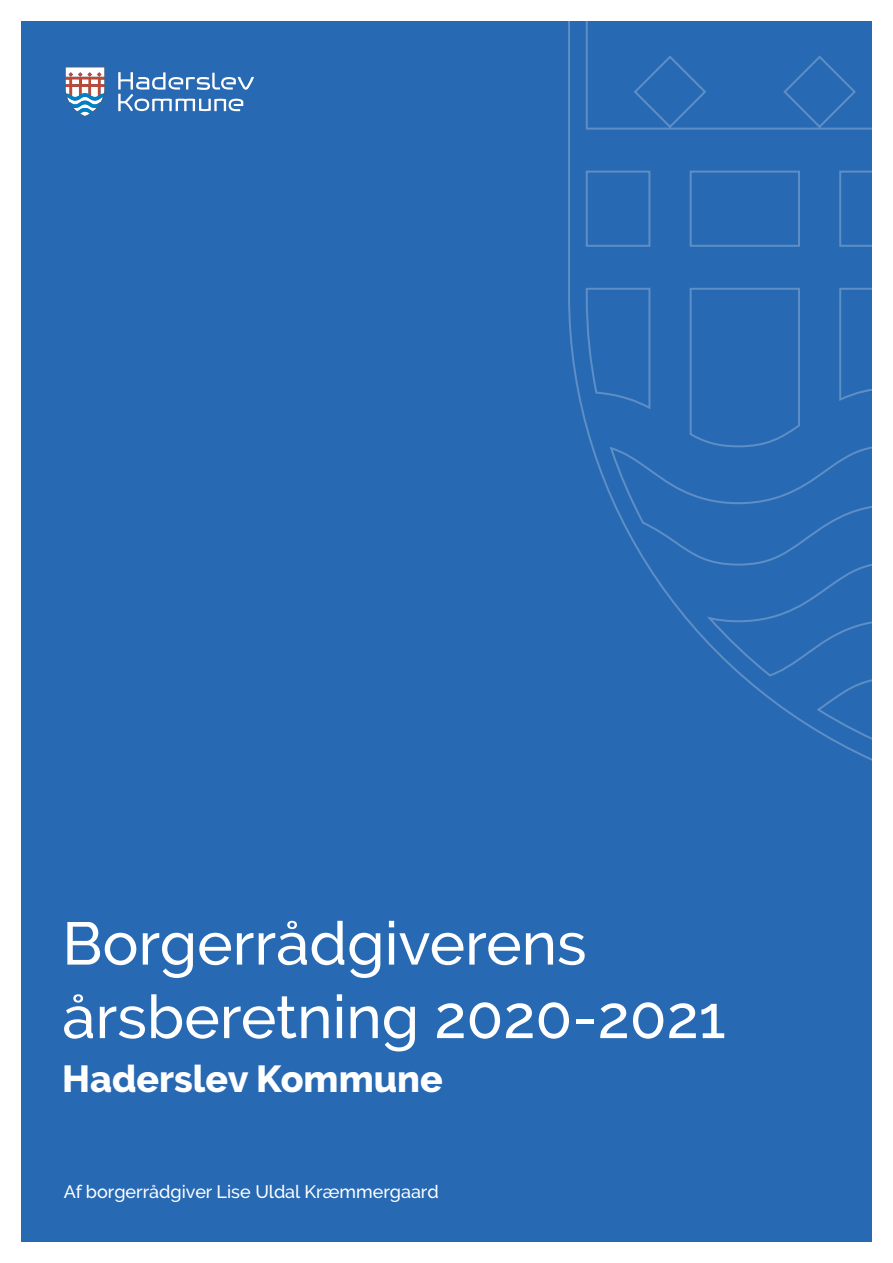
<style>
.page{position:relative;width:893px;height:1263px;background:#fff}
.page>*{position:absolute;margin:0;border:0;box-sizing:border-box;transform-origin:0 0}
.H1_ny{font:500 60px "Raleway";color:#fff}
.H2_ny_bold{font:800 37.5px "Raleway";color:#fff}
.P_-_forside{font:500 18px "Raleway";color:#fff}
</style>
<div class="page">
<div style="left:0;top:0;width:891px;height:1261px;background:#2869b3"></div>
<svg style="left:568px;top:22px;width:303px;height:738px"></svg>
<div style="left:0;top:0;width:893px;height:1263px;border:21px solid #fff"></div>
<svg style="left:118px;top:72px;width:136px;height:39px"></svg>
<svg style="left:65px;top:67px;width:40px;height:50px"></svg>
<h1 class="H1_ny" style="left:62px;top:909px;width:526px">Borgerrådgiverens</h1>
<h1 class="H1_ny" style="left:62px;top:982px;width:665px">årsberetning 2020-2021</h1>
<h2 class="H2_ny_bold" style="left:62px;top:1057px;width:382px">Haderslev Kommune</h2>
<p class="P_-_forside" style="left:64px;top:1181px;width:376px">Af borgerrådgiver Lise Uldal Kræmmergaard</p>
</div>
